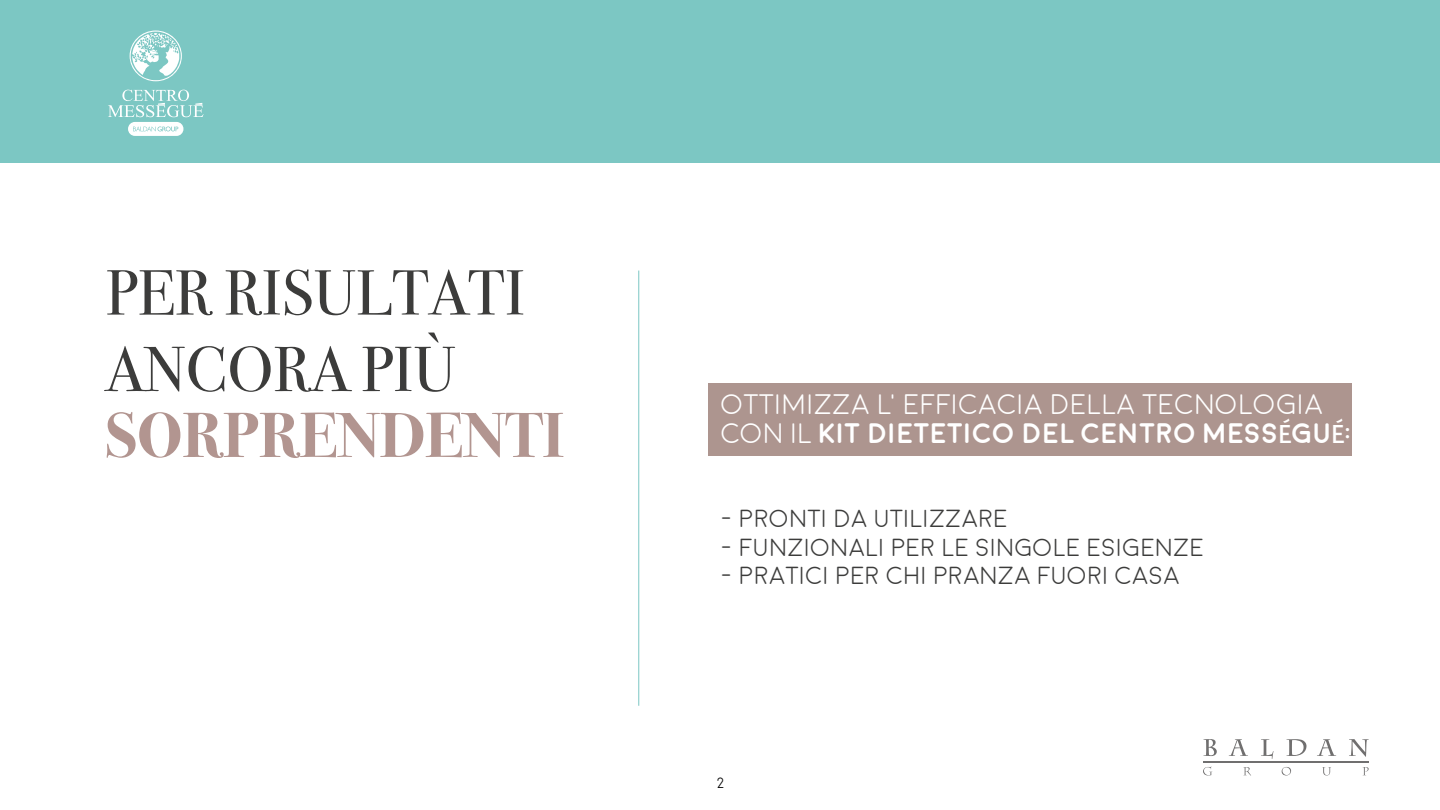
<style>
.page{position:relative;width:1440px;height:810px;background:#fff}
.page>*{position:absolute;margin:0;border:0;box-sizing:border-box;transform-origin:0 0}
.t1{font:63.75px/76.5px "Bodoni Svty Two ITCTT";color:#3c3c3b}
.t2{font:700 63.75px "Bodoni Svty Two ITCTT";color:#b29590}
.t3{font:300 28.2px/28.2px "Moon";color:#fff}
.t4{font:300 24.67px "Moon";color:#3c3c3b}
.t5{font:300 15px "Moon";color:#000}
.s1{font-weight:700}
.s2{font-family:"Agenda";font-weight:500}
</style>
<div class="page">
<div style="left:0;top:0;width:1440px;height:162px;background:#7cc7c3"></div>
<svg style="left:130px;top:31px;width:52px;height:50px"></svg>
<svg style="left:108px;top:90px;width:96px;height:27px"></svg>
<div style="left:128px;top:122px;width:55px;height:14px;background:#fff;border-radius:7px"></div>
<svg style="left:133px;top:127px;width:45px;height:4px"></svg>
<div style="left:708px;top:384px;width:644px;height:72px;background:#ad958f"></div>
<svg style="left:1203px;top:739px;width:14px;height:17px"></svg>
<svg style="left:1229px;top:739px;width:19px;height:17px"></svg>
<svg style="left:1261px;top:739px;width:13px;height:20px"></svg>
<svg style="left:1286px;top:739px;width:20px;height:17px"></svg>
<svg style="left:1317px;top:739px;width:19px;height:17px"></svg>
<svg style="left:1349px;top:739px;width:20px;height:18px"></svg>
<svg style="left:1203px;top:766px;width:9px;height:9px"></svg>
<svg style="left:1243px;top:767px;width:8px;height:9px"></svg>
<svg style="left:1282px;top:767px;width:9px;height:8px"></svg>
<svg style="left:1322px;top:767px;width:9px;height:8px"></svg>
<svg style="left:1363px;top:767px;width:6px;height:8px"></svg>
<hr style="left:1203px;top:761px;width:166px;height:2px;background:#706f6f">
<hr style="left:638px;top:271px;width:1px;height:435px;background:#7cc7c3">
<h1 class="t1" style="left:106px;top:248px;width:421px">PER RISULTATI<br>ANCORA PIÙ</h1>
<h1 class="t2" style="left:106px;top:383px;width:460px">SORPRENDENTI</h1>
<p class="t3" style="left:720px;top:391px;width:633px">OTTIMIZZA L’EFFICACIA DELLA TECNOLOGIA<br>CON IL <span class="s1">KIT DIETETICO DEL CENTRO MESS</span><span class="s2">É</span><span class="s1">GU</span><span class="s2">É</span><span class="s1">:</span></p>
<p class="t4" style="left:720px;top:507px;width:289px">- PRONTI DA UTILIZZARE</p>
<p class="t4" style="left:720px;top:535px;width:485px">- FUNZIONALI PER LE SINGOLE ESIGENZE</p>
<p class="t4" style="left:720px;top:563px;width:461px">- PRATICI PER CHI PRANZA FUORI CASA</p>
<p class="t5" style="left:716px;top:775px;width:10px">2</p>
</div>
